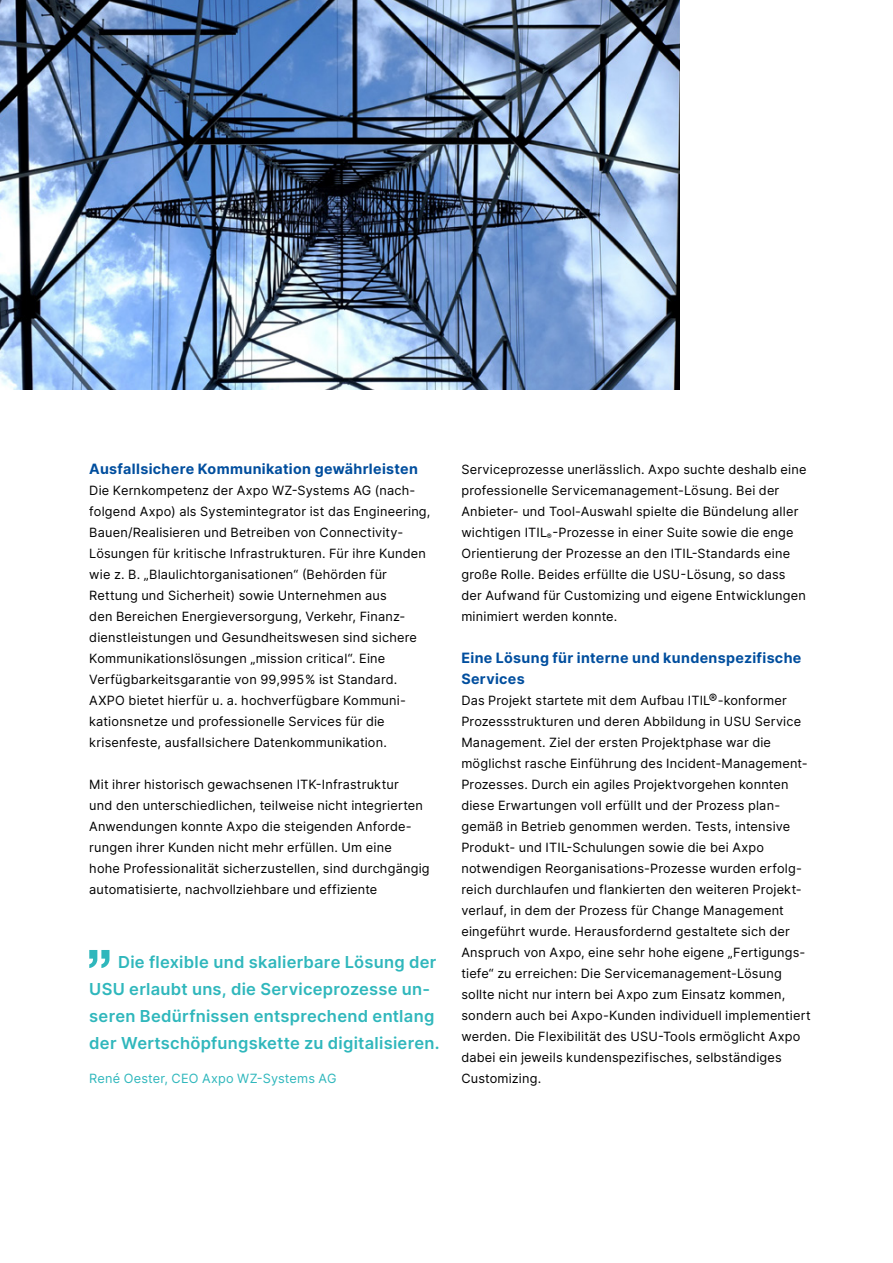
<style>
.page{position:relative;width:893px;height:1263px;background:#fff}
.page>*{position:absolute;margin:0;border:0;box-sizing:border-box;transform-origin:0 0}
.t1{font:600 16.5px/27px "Inter";letter-spacing:.015em;color:#2fb7bc}
.t2{font:700 14.25px/21px "Inter";letter-spacing:.025em;color:#004e9e}
.t3{font:12.75px/21px "Inter";letter-spacing:.015em;color:#000}
.t4{font:12.75px "Inter";letter-spacing:.015em;color:#2fb7bc}
</style>
<div class="page">
<img style="left:0;top:0;width:680px;height:390px">
<svg style="left:89px;top:950px;width:21px;height:18px"></svg>
<p class="t2" style="left:89px;top:458px;width:330px">Ausfallsichere Kommunikation gewährleisten</p>
<p class="t3" style="left:89px;top:479px;width:343px">Die Kernkompetenz der Axpo WZ-Systems AG (nach&shy;folgend Axpo) als Systemintegrator ist das Engineering, Bauen/Realisieren und Betreiben von Connectivity-Lösungen für kritische Infrastrukturen. Für ihre Kunden wie z. B. „Blaulichtorganisationen“ (Behörden für Rettung und Sicherheit) sowie Unternehmen aus<br>den Bereichen Energieversorgung, Verkehr, Finanz&shy;dienstleistungen und Gesundheitswesen sind sichere Kommunikationslösungen „mission critical“. Eine Verfügbarkeitsgarantie von 99,995% ist Standard.<br>AXPO bietet hierfür u. a. hochverfügbare Kommuni&shy;kationsnetze und professionelle Services für die krisenfeste, ausfallsichere Datenkommunikation.</p>
<p class="t3" style="left:89px;top:773px;width:342px">Mit ihrer historisch gewachsenen ITK-Infrastruktur<br>und den unterschiedlichen, teilweise nicht integrierten Anwendungen konnte Axpo die steigenden Anforde&shy;rungen ihrer Kunden nicht mehr erfüllen. Um eine<br>hohe Professionalität sicherzustellen, sind durchgängig automatisierte, nachvollziehbare und effiziente</p>
<p class="t1" style="left:89px;top:948px;width:352px;text-indent:29px">Die flexible und skalierbare Lösung der USU erlaubt uns, die Serviceprozesse un&shy;seren Bedürfnissen entsprechend entlang der Wertschöpfungskette zu digitalisieren.</p>
<p class="t4" style="left:89px;top:1069px;width:249px">René Oester, CEO Axpo WZ-Systems AG</p>
<p class="t3" style="left:461px;top:458px;width:347px">Serviceprozesse unerlässlich. Axpo suchte deshalb eine professionelle Servicemanagement-Lösung. Bei der Anbieter- und Tool-Auswahl spielte die Bündelung aller wichtigen ITIL<sub>®</sub>-Prozesse in einer Suite sowie die enge Orientierung der Prozesse an den ITIL-Standards eine große Rolle. Beides erfüllte die USU-Lösung, so dass der Aufwand für Customizing und eigene Entwicklungen minimiert werden konnte.</p>
<p class="t2" style="left:461px;top:647px;width:342px">Eine Lösung für interne und kundenspezifische<br>Services</p>
<p class="t3" style="left:461px;top:689px;width:351px">Das Projekt startete mit dem Aufbau ITIL®-konformer Prozessstrukturen und deren Abbildung in USU Service Management. Ziel der ersten Projektphase war die möglichst rasche Einführung des Incident-Management-Prozesses. Durch ein agiles Projektvorgehen konnten diese Erwartungen voll erfüllt und der Prozess plan&shy;gemäß in Betrieb genommen werden. Tests, intensive Produkt- und ITIL-Schulungen sowie die bei Axpo notwendigen Reorganisations-Prozesse wurden erfolg&shy;reich durchlaufen und flankierten den weiteren Projekt&shy;verlauf, in dem der Prozess für Change Management eingeführt wurde. Herausfordernd gestaltete sich der Anspruch von Axpo, eine sehr hohe eigene „Fertigungs&shy;tiefe“ zu erreichen: Die Servicemanagement-Lösung sollte nicht nur intern bei Axpo zum Einsatz kommen, sondern auch bei Axpo-Kunden individuell implementiert werden. Die Flexibilität des USU-Tools ermöglicht Axpo dabei ein jeweils kundenspezifisches, selbständiges Customizing.</p>
</div>
